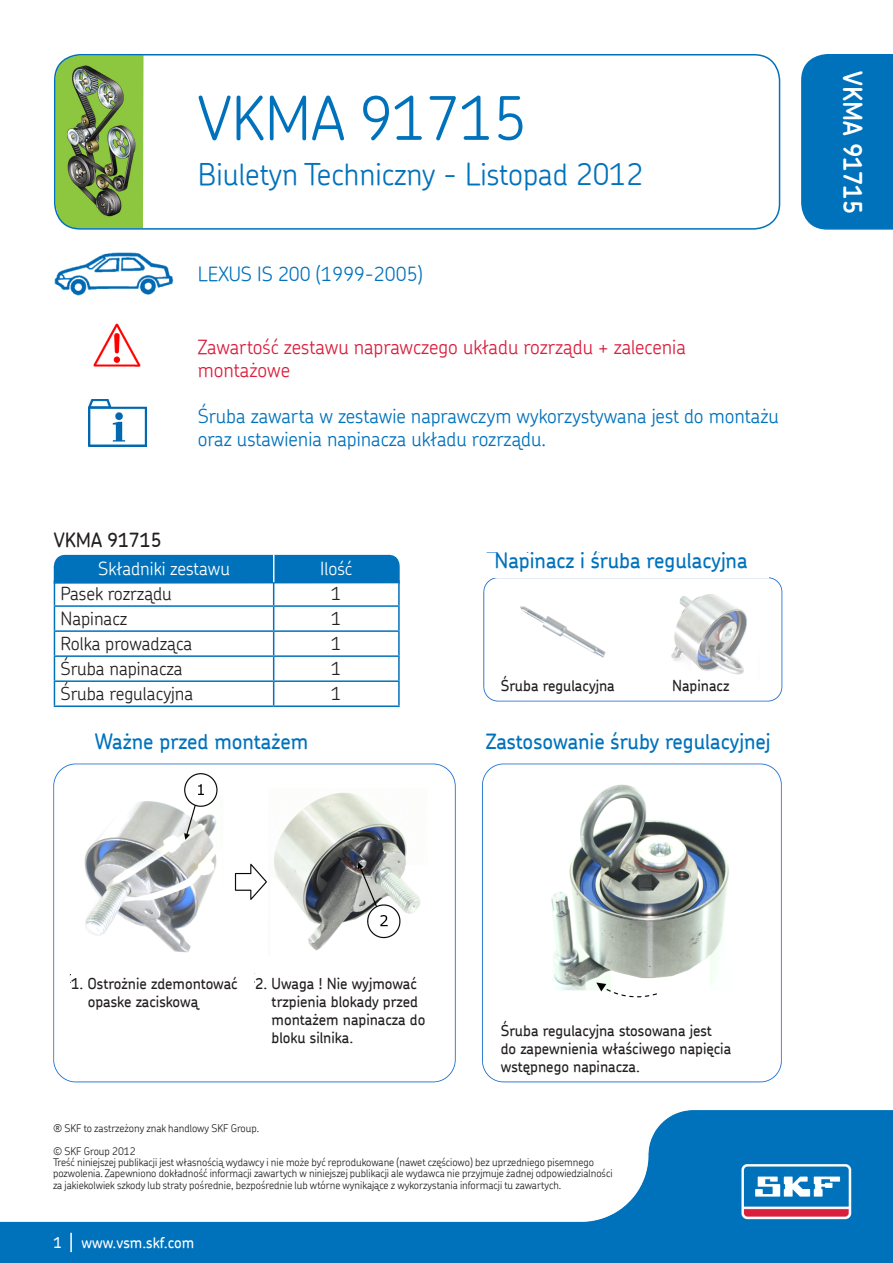
<style>
.page{position:relative;width:893px;height:1263px;background:#fff}
.page>*{position:absolute;margin:0;border:0;box-sizing:border-box;transform-origin:0 0}
.t1{font:300 60px "SKF Chevin";color:#0072bc}
.t2{font:300 30px "SKF Chevin";color:#0072bc}
.t3{font:600 25.5px "SKF Chevin";color:#fff}
.t4{font:500 21px "SKF Chevin";color:#0072bc}
.t5{font:300 19.5px/22.5px "SKF Chevin";color:#0072bc}
.t6{font:300 19.5px/22.5px "SKF Chevin";color:#da1f3d}
.t7{font:500 19.5px "SKF Chevin";color:#231f20}
.t8{font:300 18px "SKF Chevin";color:#231f20}
.t9{font:300 18px "SKF Chevin";color:#fff}
.t10{font:500 15px/18px "SKF Chevin";color:#231f20}
.t11{font:500 15px "SKF Chevin";color:#fff}
._91_99_-_Disclaimer{font:300 10.5px/11.2px "SKF Chevin";color:#231f20}
</style>
<div class="page">
<img style="left:55px;top:55px;width:89px;height:172px">
<div style="left:54px;top:54px;width:726px;height:176px;border:2px solid #0072bc;border-radius:26px"></div>
<div style="left:801px;top:54px;width:92px;height:176px;background:#0072bc"></div>
<img style="left:54px;top:253px;width:119px;height:43px">
<img style="left:93px;top:323px;width:48px;height:44px">
<img style="left:88px;top:399px;width:59px;height:48px">
<img style="left:53px;top:552px;width:730px;height:531px">
<hr style="left:54px;top:705px;width:220px;height:2px;background:#0072bc">
<hr style="left:274px;top:705px;width:126px;height:2px;background:#0072bc">
<svg style="left:53px;top:555px;width:347px;height:150px"></svg>
<div style="left:473px;top:553px;width:296px;height:25px;background:#fff"></div>
<div style="left:54px;top:733px;width:295px;height:21px;background:#fff"></div>
<div style="left:480px;top:733px;width:296px;height:24px;background:#fff"></div>
<div style="left:71px;top:960px;width:167px;height:89px;background:#fff"></div>
<div style="left:255px;top:960px;width:191px;height:107px;background:#fff"></div>
<div style="left:501px;top:1007px;width:267px;height:65px;background:#fff"></div>
<div style="left:501px;top:680px;width:120px;height:17px;background:#fff"></div>
<div style="left:640px;top:680px;width:121px;height:15px;background:#fff"></div>
<img style="left:0;top:1110px;width:893px;height:153px">
<svg style="left:70px;top:1233px;width:2px;height:19px"></svg>
<p class="t1" style="left:198px;top:79px;width:331px">VKMA 91715</p>
<p class="t2" style="left:198px;top:155px;width:447px">Biuletyn Techniczny - Listopad 2012</p>
<p class="t5" style="left:198px;top:262px;width:227px">LEXUS IS 200 (1999-2005)</p>
<p class="t7" style="left:54px;top:527px;width:109px">VKMA 91715</p>
<p class="t6" style="left:198px;top:335px;width:490px">Zawartość zestawu naprawczego układu rozrządu + zalecenia montażowe</p>
<p class="t5" style="left:198px;top:405px;width:583px">Śruba zawarta w zestawie naprawczym wykorzystywana jest do montażu oraz ustawienia napinacza układu rozrządu.</p>
<p class="t9" style="left:98px;top:557px;width:133px">Składniki zestawu</p>
<p class="t9" style="left:320px;top:557px;width:34px">Ilość</p>
<p class="t8" style="left:60px;top:582px;width:113px">Pasek rozrządu</p>
<p class="t8" style="left:331px;top:582px;width:12px">1</p>
<p class="t8" style="left:60px;top:607px;width:68px">Napinacz</p>
<p class="t8" style="left:331px;top:607px;width:12px">1</p>
<p class="t8" style="left:60px;top:632px;width:133px">Rolka prowadząca</p>
<p class="t8" style="left:331px;top:632px;width:12px">1</p>
<p class="t8" style="left:60px;top:657px;width:124px">Śruba napinacza</p>
<p class="t8" style="left:331px;top:657px;width:12px">1</p>
<p class="t8" style="left:60px;top:682px;width:134px">Śruba regulacyjna</p>
<p class="t8" style="left:331px;top:682px;width:12px">1</p>
<p class="t4" style="left:494px;top:547px;width:255px">Napinacz i śruba regulacyjna</p>
<p class="t10" style="left:501px;top:676px;width:116px">Śruba regulacyjna</p>
<p class="t10" style="left:672px;top:676px;width:59px">Napinacz</p>
<p class="t4" style="left:95px;top:728px;width:215px">Ważne przed montażem</p>
<p class="t4" style="left:486px;top:728px;width:286px">Zastosowanie śruby regulacyjnej</p>
<p class="t3" style="left:869px;top:71px;width:144px;rotate:90deg">VKMA 91715</p>
<p class="t10" style="left:71px;top:974px;width:168px">1. Ostrożnie zdemontować</p>
<p class="t10" style="left:88px;top:992px;width:112px">opaske zaciskową</p>
<p class="t10" style="left:255px;top:974px;width:163px">2. Uwaga ! Nie wyjmować</p>
<p class="t10" style="left:272px;top:992px;width:148px">trzpienia blokady przed</p>
<p class="t10" style="left:272px;top:1010px;width:155px">montażem napinacza do</p>
<p class="t10" style="left:272px;top:1028px;width:83px">bloku silnika.</p>
<p class="t10" style="left:501px;top:1021px;width:232px">Śruba regulacyjna stosowana jest<br>do zapewnienia właściwego napięcia wstępnego napinacza.</p>
<p class="_91_99_-_Disclaimer" style="left:53px;top:1123px;width:208px">® SKF to zastrzeżony znak handlowy SKF Group.</p>
<p class="_91_99_-_Disclaimer" style="left:53px;top:1145px;width:84px">© SKF Group 2012</p>
<p class="_91_99_-_Disclaimer" style="left:53px;top:1156px;width:561px">Treść niniejszej publikacji jest własnością wydawcy i nie może być reprodukowane (nawet częściowo) bez uprzedniego pisemnego pozwolenia. Zapewniono dokładność informacji zawartych w niniejszej publikacji ale wydawca nie przyjmuje żadnej odpowiedzialności za jakiekolwiek szkody lub straty pośrednie, bezpośrednie lub wtórne wynikające z wykorzystania informacji tu zawartych.</p>
<p class="t11" style="left:53px;top:1232px;width:142px">1 www.vsm.skf.com</p>
</div>
